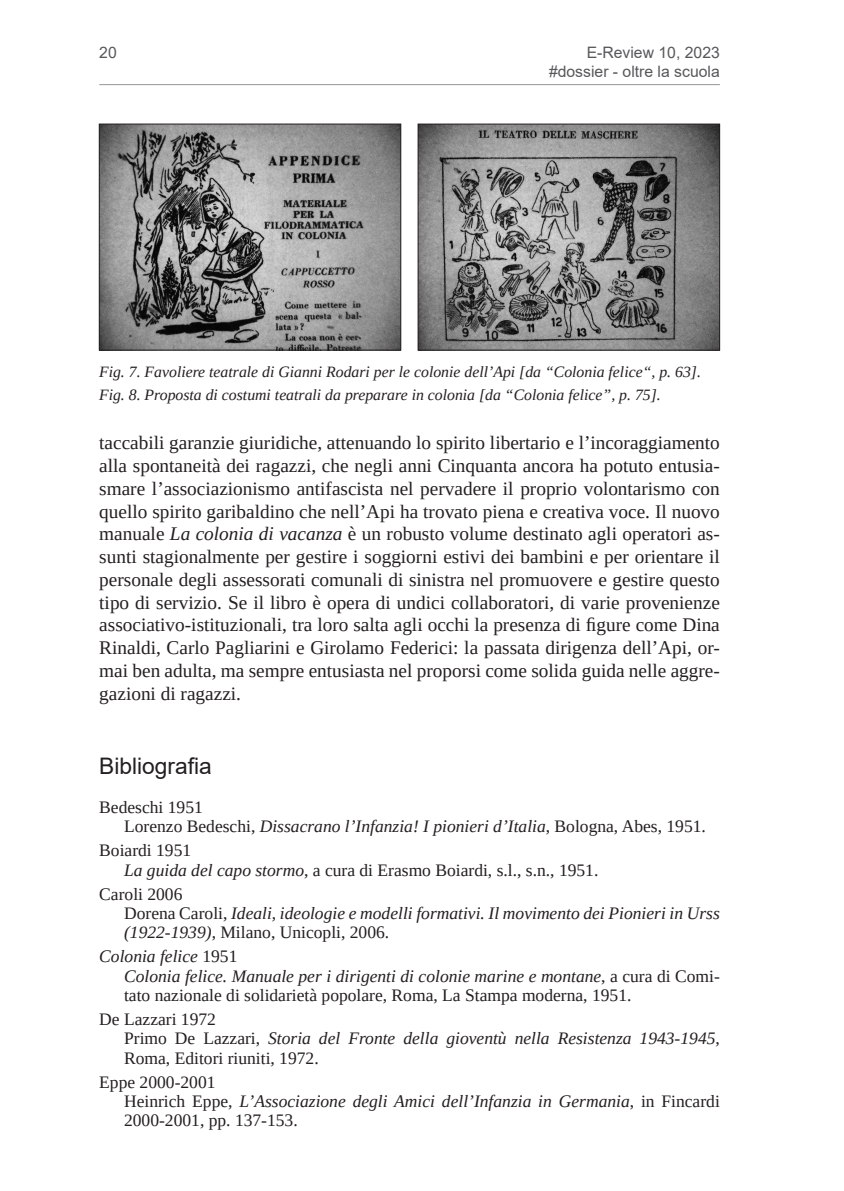
<style>
.page{position:relative;width:844px;height:1191px;background:#fff}
.page>*{position:absolute;margin:0;border:0;box-sizing:border-box;transform-origin:0 0}
.h2_-_Titoletto_infra{font:22.75px "Arial";color:#231f20}
.Testo_articoli{font:19.25px/22.8px "Tinos";color:#231f20;text-align:justify}
.Bibliografia_5_mm{font:italic 17.5px/19.2px "Tinos";color:#231f20}
.Bibliografia_5_mm-2{font:17.5px/19.2px "Tinos";color:#231f20}
.Autore_data{font:17.5px "Tinos";color:#231f20}
.Autore_data-2{font:italic 17.5px "Tinos";color:#231f20}
.Dida{font:italic 15.75px "Tinos";color:#231f20}
.t1{font:15.75px/19.2px "Arial";color:#57585a;text-align:right}
.s1{font-style:italic}
.s2{font-style:normal}
</style>
<div class="page">
<hr style="left:99px;top:84px;width:620px;height:1px;background:#939598">
<img style="left:101px;top:126px;width:298px;height:222px">
<div style="left:99px;top:124px;width:302px;height:226px;border:1px solid #231f20"></div>
<img style="left:420px;top:126px;width:297px;height:222px">
<div style="left:418px;top:124px;width:301px;height:226px;border:1px solid #231f20"></div>
<p class="t1" style="left:99px;top:43px;width:19px">20</p>
<p class="t1" style="left:549px;top:43px;width:172px">E-Review 10, 2023 #dossier - oltre la scuola</p>
<p class="Dida" style="left:99px;top:361px;width:603px">Fig. 7. Favoliere teatrale di Gianni Rodari per le colonie dell’Api [da “Colonia felice“, p. 63].</p>
<p class="Dida" style="left:99px;top:384px;width:563px">Fig. 8. Proposta di costumi teatrali da preparare in colonia [da “Colonia felice”, p. 75].</p>
<p class="Testo_articoli" style="left:99px;top:431px;width:622px">taccabili garanzie giuridiche, attenuando lo spirito libertario e l’incoraggiamento alla spontaneità dei ragazzi, che negli anni Cinquanta ancora ha potuto entusia&shy;smare l’associazionismo antifascista nel pervadere il proprio volontarismo con quello spirito garibaldino che nell’Api ha trovato piena e creativa voce. Il nuovo manuale <span class="s1">La colonia di vacanza</span> è un robusto volume destinato agli operatori as&shy;sunti stagionalmente per gestire i soggiorni estivi dei bambini e per orientare il personale degli assessorati comunali di sinistra nel promuovere e gestire questo tipo di servizio. Se il libro è opera di undici collaboratori, di varie provenienze associativo-istituzionali, tra loro salta agli occhi la presenza di figure come Dina Rinaldi, Carlo Pagliarini e Girolamo Federici: la passata dirigenza dell’Api, or&shy;mai ben adulta, ma sempre entusiasta nel proporsi come solida guida nelle aggre&shy;gazioni di ragazzi.</p>
<p class="h2_-_Titoletto_infra" style="left:99px;top:750px;width:114px">Bibliografia</p>
<p class="Autore_data" style="left:99px;top:795px;width:105px">Bedeschi 1951</p>
<p class="Bibliografia_5_mm" style="left:124px;top:816px;width:583px"><span class="s2">Lorenzo Bedeschi,</span> Dissacrano l’Infanzia! I pionieri d’Italia<span class="s2">, Bologna, Abes, 1951.</span></p>
<p class="Autore_data" style="left:99px;top:839px;width:93px">Boiardi 1951</p>
<p class="Bibliografia_5_mm-2" style="left:124px;top:860px;width:475px"><span class="s1">La guida del capo stormo</span>, a cura di Erasmo Boiardi, s.l., s.n., 1951.</p>
<p class="Autore_data" style="left:99px;top:882px;width:85px">Caroli 2006</p>
<p class="Bibliografia_5_mm" style="left:124px;top:903px;width:597px"><span class="s2">Dorena Caroli,</span> Ideali, ideologie e modelli formativi. Il movimento dei Pionieri in Urss (1922-1939)<span class="s2">, Milano, Unicopli, 2006.</span></p>
<p class="Autore_data-2" style="left:99px;top:945px;width:140px">Colonia felice <span class="s2">1951</span></p>
<p class="Bibliografia_5_mm-2" style="left:124px;top:966px;width:597px"><span class="s1">Colonia felice. Manuale per i dirigenti di colonie marine e montane</span>, a cura di Comi&shy;tato nazionale di solidarietà popolare, Roma, La Stampa moderna, 1951.</p>
<p class="Autore_data" style="left:99px;top:1008px;width:118px">De Lazzari 1972</p>
<p class="Bibliografia_5_mm" style="left:124px;top:1029px;width:597px"><span class="s2">Primo De Lazzari,</span> Storia del Fronte della gioventù nella Resistenza 1943-1945<span class="s2">,<br>Roma, Editori riuniti, 1972.</span></p>
<p class="Autore_data" style="left:99px;top:1070px;width:118px">Eppe 2000-2001</p>
<p class="Bibliografia_5_mm" style="left:124px;top:1091px;width:597px"><span class="s2">Heinrich Eppe,</span> L’Associazione degli Amici dell’Infanzia in Germania<span class="s2">, in Fincardi<br>2000-2001, pp. 137-153.</span></p>
</div>
